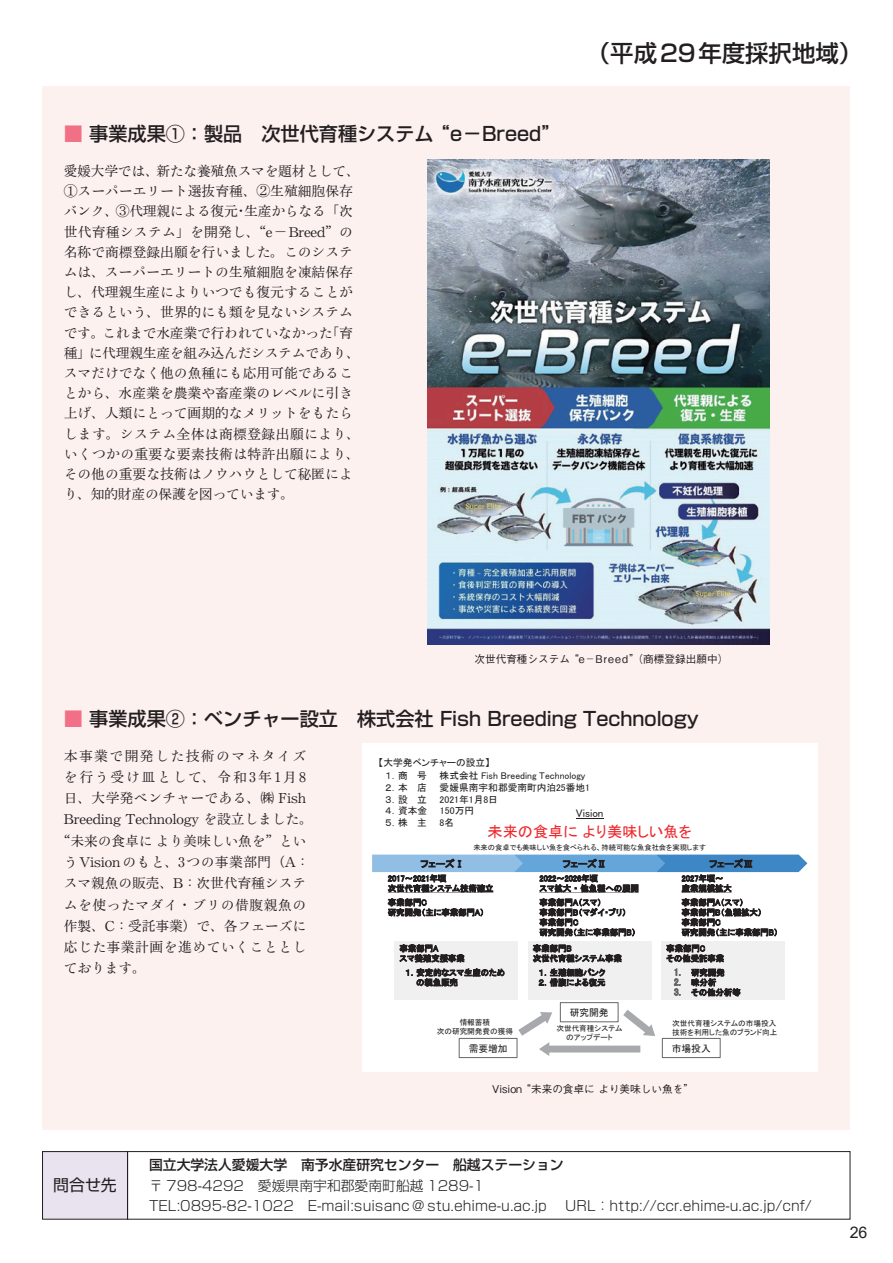
<style>
.page{position:relative;width:893px;height:1263px;background:#fff}
.page>*{position:absolute;margin:0;border:0;box-sizing:border-box;transform-origin:0 0}
.t1{font:500 23.4px "Shin Go Pro";color:#231f20}
.t2{font:500 19.2px "Shin Go Pro";color:#231f20}
.t3{font:15.9px "Shin Go Pro";color:#231f20}
.t4{font:15.9px "Arial";color:#231f20}
.t5{font:15.15px "MS P Gothic";color:#ee292d}
.t6{font:13.8px/20.2px "Rg P Hon Min Sink Md 83 pv RKSJ H";letter-spacing:-.005em;color:#231f20}
.t7{font:300 13.8px/20.2px "Shin Go Pro";color:#231f20}
.t8{font:13.8px "Rg P Hon Min Sink Md 83 pv RKSJ H";letter-spacing:.035em;color:#231f20}
.t9{font:500 13.8px "Shin Go Pro";color:#231f20}
.t10{font:13.8px "Rg P Hon Min Sink Md 83 pv RKSJ H";letter-spacing:.025em;color:#231f20}
.t11{font:13.8px "Rg P Hon Min Sink Md 83 pv RKSJ H";letter-spacing:.02em;color:#231f20}
.t12{font:13.8px "Rg P Hon Min Sink Md 83 pv RKSJ H";letter-spacing:.125em;color:#231f20}
.t13{font:13.8px "Rg P Hon Min Sink Md 83 pv RKSJ H";letter-spacing:.105em;color:#231f20}
.t14{font:11.1px "MS P Gothic";color:#231f20}
.t15{font:500 10.65px "Gothic BBB Pro";color:#231f20}
.t16{font:9.75px/13.6px "MS P Gothic";color:#231f20}
.t17{font:8.25px/9.9px "MS P Gothic";letter-spacing:.01em;color:#231f20}
.t18{font:7.65px/9.1px "MS P Gothic";color:#231f20;text-align:center}
.t19{font:7.35px "MS P Gothic";color:#231f20}
.s1{color:#f17085}
.s2{font-family:"Adobe Myungjo Std"}
.s3{font-size:9.75px;color:#666669}
</style>
<div class="page">
<div style="left:43px;top:86px;width:807px;height:1044px;background:#fdf1f0"></div>
<div style="left:362px;top:744px;width:456px;height:325px;background:#fff"></div>
<svg style="left:539px;top:892px;width:100px;height:1px"></svg>
<svg style="left:682px;top:892px;width:50px;height:1px"></svg>
<svg style="left:388px;top:892px;width:105px;height:1px"></svg>
<svg style="left:372px;top:854px;width:435px;height:18px;background:#6ca7d8"></svg>
<div style="left:394px;top:941px;width:124px;height:59px;background:#f0f0f1"></div>
<div style="left:528px;top:941px;width:123px;height:59px;background:#f0f0f1"></div>
<div style="left:661px;top:941px;width:124px;height:59px;background:#f0f0f1"></div>
<svg style="left:576px;top:818px;width:27px;height:1px"></svg>
<div style="left:560px;top:1002px;width:58px;height:20px;border:1px solid #666669"></div>
<div style="left:459px;top:1038px;width:58px;height:20px;border:1px solid #666669"></div>
<div style="left:662px;top:1038px;width:58px;height:20px;border:1px solid #666669"></div>
<svg style="left:539px;top:1042px;width:101px;height:14px"></svg>
<svg style="left:518px;top:1012px;width:34px;height:24px"></svg>
<svg style="left:623px;top:1010px;width:32px;height:26px"></svg>
<img style="left:428px;top:159px;width:342px;height:485px">
<div style="left:43px;top:1151px;width:85px;height:68px;background:#e9e2ef"></div>
<div style="left:42px;top:1151px;width:86px;height:68px;border:1px solid #231f20"></div>
<div style="left:127px;top:1151px;width:723px;height:68px;border:1px solid #231f20"></div>
<h2 class="t2" style="left:64px;top:118px;width:499px"><span class="s1">■</span> 事業成果①：製品　次世代育種システム “e－Breed”</h2>
<p class="t6" style="left:64px;top:161px;width:298px">愛媛大学では、新たな養殖魚スマを題材として、<br>①スーパーエリート選抜育種、②生殖細胞保存バンク、③代理親による復元・生産からなる「次世代育種システム」を開発し、“e－Breed”の名称で商標登録出願を行いました。このシステムは、スーパーエリートの生殖細胞を凍結保存し、代理親生産によりいつでも復元することができるという、世界的にも類を見ないシステムです。これまで水産業で行われていなかった「育種」に代理親生産を組み込んだシステムであり、スマだけでなく他の魚種にも応用可能であることから、水産業を農業や畜産業のレベルに引き上げ、人類にとって画期的なメリットをもたらします。システム全体は商標登録出願により、いくつかの重要な要素技術は特許出願により、その他の重要な技術はノウハウとして秘匿により、知的財産の保護を図っています。</p>
<h1 class="t1" style="left:587px;top:34px;width:277px">（平成29年度採択地域）</h1>
<p class="t15" style="left:474px;top:650px;width:255px">次世代育種システム “e<span class="s2">－</span>Breed”（商標登録出願中）</p>
<h2 class="t2" style="left:64px;top:703px;width:636px"><span class="s1">■</span> 事業成果②：ベンチャー設立　株式会社 Fish Breeding Technology</h2>
<p class="t13" style="left:64px;top:748px;width:244px">本事業で開発した技術のマネタイズ</p>
<p class="t12" style="left:64px;top:770px;width:244px">を行う受け皿として、令和3年1月8</p>
<p class="t11" style="left:64px;top:791px;width:244px">日、大学発ベンチャーである、㈱ Fish</p>
<p class="t6" style="left:64px;top:809px;width:251px">Breeding Technology を設立しました。</p>
<p class="t6" style="left:57px;top:831px;width:251px">“未来の食卓に より美味しい魚を”とい</p>
<p class="t10" style="left:64px;top:855px;width:247px">う Vision のもと、3 つの事業部門（A：</p>
<p class="t6" style="left:64px;top:873px;width:244px">スマ親魚の販売、B：次世代育種システ</p>
<p class="t8" style="left:64px;top:897px;width:244px">ムを使ったマダイ・ブリの借腹親魚の</p>
<p class="t6" style="left:64px;top:916px;width:244px">作製、C：受託事業）で、各フェーズに</p>
<p class="t8" style="left:64px;top:940px;width:244px">応じた事業計画を進めていくこととし</p>
<p class="t6" style="left:64px;top:958px;width:84px">ております。</p>
<p class="t16" style="left:385px;top:755px;width:107px;text-indent:-6px">【大学発ベンチャーの設立】<br>１．商 号</p>
<p class="t16" style="left:440px;top:769px;width:147px">株式会社 Fish Breeding Technology</p>
<p class="t16" style="left:385px;top:781px;width:43px">２．本 店</p>
<p class="t16" style="left:440px;top:781px;width:152px">愛媛県南宇和郡愛南町内泊25番地1</p>
<p class="t16" style="left:385px;top:792px;width:43px">３．設 立</p>
<p class="t16" style="left:440px;top:792px;width:60px">2021年1月8日</p>
<p class="t16" style="left:385px;top:804px;width:44px">４．資本金</p>
<p class="t16" style="left:440px;top:804px;width:36px">150万円</p>
<p class="t16" style="left:385px;top:815px;width:43px">５．株 主</p>
<p class="t16" style="left:440px;top:815px;width:16px">8名</p>
<p class="t14" style="left:576px;top:808px;width:29px">Vision</p>
<p class="t5" style="left:488px;top:823px;width:206px">未来の食卓により美味しい魚を</p>
<p class="t19" style="left:473px;top:843px;width:234px">未来の食卓でも美味しい魚を食べられる、持続可能な魚食社会を実現します</p>
<p class="t16" style="left:421px;top:857px;width:45px">フェーズⅠ</p>
<p class="t16" style="left:563px;top:857px;width:45px">フェーズⅡ</p>
<p class="t16" style="left:709px;top:857px;width:45px">フェーズⅢ</p>
<p class="t17" style="left:388px;top:873px;width:107px">2017～2021年頃<br>次世代育種システム技術確立</p>
<p class="t17" style="left:388px;top:897px;width:98px">事業部門C<br>研究開発（主に事業部門A）</p>
<p class="t17" style="left:400px;top:943px;width:67px">事業部門A<br>スマ養殖支援事業</p>
<p class="t17" style="left:416px;top:967px;width:90px;text-indent:-11px">１．安定的なスマ生産のための親魚販売</p>
<p class="t18" style="left:437px;top:1018px;width:78px">情報蓄積<br>次の研究開発費の獲得</p>
<p class="t17" style="left:539px;top:873px;width:101px">2022～2026年頃<br>スマ拡大・他魚種への展開</p>
<p class="t17" style="left:539px;top:897px;width:98px">事業部門A（スマ）<br>事業部門B（マダイ・ブリ）事業部門C<br>研究開発（主に事業部門B）</p>
<p class="t17" style="left:533px;top:943px;width:90px">事業部門B<br>次世代育種システム事業</p>
<p class="t17" style="left:538px;top:967px;width:68px">１．生殖細胞バンク<br>２．借腹による復元</p>
<p class="t16" style="left:570px;top:1006px;width:40px">研究開発</p>
<p class="t17" style="left:682px;top:873px;width:52px">2027年頃～産業規模拡大</p>
<p class="t17" style="left:682px;top:897px;width:98px">事業部門A（スマ）<br>事業部門B（魚種拡大）<br>事業部門C<br>研究開発（主に事業部門B）</p>
<p class="t17" style="left:666px;top:943px;width:59px">事業部門C<br>その他受託事業</p>
<p class="t17" style="left:674px;top:967px;width:52px"><span class="s3">1.</span> 研究開発</p>
<p class="t17" style="left:674px;top:977px;width:44px"><span class="s3">2.</span> 味分析</p>
<p class="t17" style="left:674px;top:987px;width:68px"><span class="s3">3.</span> その他分析等</p>
<p class="t18" style="left:556px;top:1023px;width:68px">次世代育種システムのアップデート</p>
<p class="t18" style="left:672px;top:1018px;width:107px;text-align:left">次世代育種システムの市場投入技術を利用した魚のブランド向上</p>
<p class="t16" style="left:469px;top:1042px;width:40px">需要増加</p>
<p class="t16" style="left:672px;top:1042px;width:40px">市場投入</p>
<p class="t15" style="left:492px;top:1080px;width:203px">Vision “未来の食卓に より美味しい魚を”</p>
<p class="t3" style="left:53px;top:1172px;width:65px">問合せ先</p>
<p class="t9" style="left:149px;top:1154px;width:430px">国立大学法人愛媛大学　南予水産研究センター　船越ステーション　</p>
<p class="t7" style="left:149px;top:1173px;width:664px">〒 798-4292　愛媛県南宇和郡愛南町船越 1289-1<br>TEL:0895-82-1022　E-mail:suisanc＠stu.ehime-u.ac.jp 　URL：http://ccr.ehime-u.ac.jp/cnf/</p>
<p class="t4" style="left:850px;top:1222px;width:19px">26</p>
</div>
